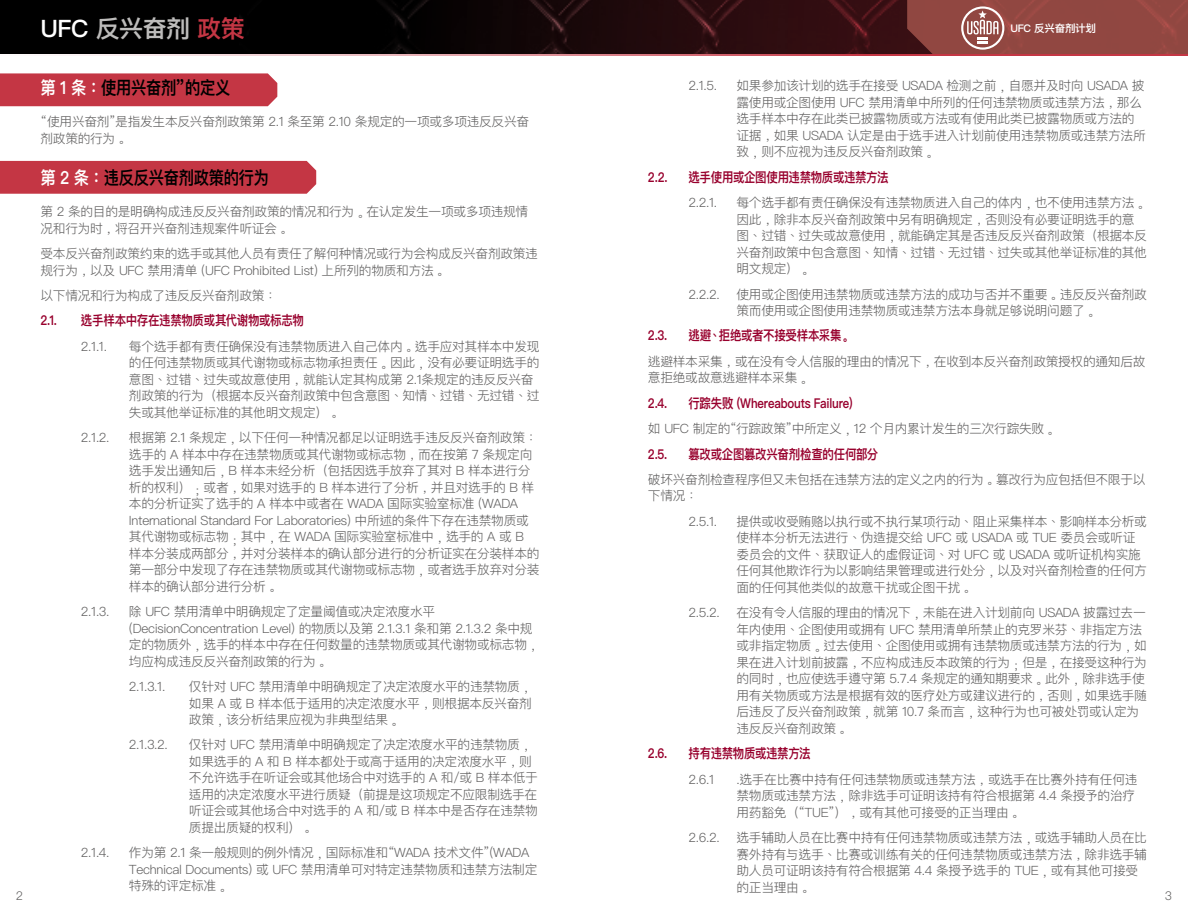
<style>
.page{position:relative;width:1188px;height:918px;background:#fff}
.page>*{position:absolute;margin:0;border:0;box-sizing:border-box;transform-origin:0 0}
.t1{font:600 24px "Ping Fang HK";letter-spacing:-.02em;color:#bdbcbb}
.t2{font:600 18px "Ping Fang HK";letter-spacing:-.02em;color:#000;scale:.85 1}
.t3{font:600 13.5px "Ping Fang HK";letter-spacing:-.03em;color:#98002d;scale:.85 1}
.t4{font:300 12.75px/16.5px "Ping Fang HK";letter-spacing:-.025em;color:#5f5e5e}
.t5{font:300 12px "Ping Fang HK";color:#5f5e5e}
.t6{font:600 10.5px "Ping Fang HK";letter-spacing:-.025em;color:#fff}
.s1{color:#fff}
.s2{color:#c43644}
</style>
<div class="page">
<svg style="left:0;top:0;width:907px;height:54px;background:#130507"></svg>
<svg style="left:907px;top:0;width:281px;height:54px;background:#944d47"></svg>
<div style="left:0;top:73px;width:277px;height:33px;background:#c43644"></div>
<div style="left:0;top:161px;width:316px;height:33px;background:#c43644"></div>
<h1 class="t1" style="left:40px;top:14px;width:206px"><span class="s1">UFC</span> 反兴奋剂<span class="s2">政策</span></h1>
<p class="t6" style="left:1010px;top:22px;width:87px">UFC 反兴奋剂计划</p>
<h2 class="t2" style="left:40px;top:77px;width:225px"><span class="s1">第 1 条：</span>使用兴奋剂”的定义</h2>
<p class="t4" style="left:40px;top:113px;width:490px">“ 使用兴奋剂”是指发生本反兴奋剂政策第 2.1 条至第 2.10 条规定的一项或多项违反反兴奋剂政策的行为。</p>
<h2 class="t2" style="left:40px;top:167px;width:271px"><span class="s1">第 2 条：</span>违反反兴奋剂政策的行为</h2>
<p class="t4" style="left:40px;top:203px;width:489px">第 2 条的目的是明确构成违反反兴奋剂政策的情况和行为。在认定发生一项或多项违规情况和行为时，将召开兴奋剂违规案件听证会。</p>
<p class="t4" style="left:40px;top:245px;width:499px">受本反兴奋剂政策约束的选手或其他人员有责任了解何种情况或行为会构成反兴奋剂政策违规行为，以及 UFC 禁用清单 (UFC Prohibited List) 上所列的物质和方法。</p>
<p class="t4" style="left:40px;top:287px;width:238px">以下情况和行为构成了违反反兴奋剂政策：</p>
<p class="t3" style="left:40px;top:312px;width:21px">2.1.</p>
<p class="t3" style="left:81px;top:312px;width:264px">选手样本中存在违禁物质或其代谢物或标志物</p>
<p class="t4" style="left:81px;top:338px;width:28px">2.1.1.</p>
<p class="t4" style="left:129px;top:338px;width:412px">每个选手都有责任确保没有违禁物质进入自己体内。选手应对其样本中发现的任何违禁物质或其代谢物或标志物承担责任。因此，没有必要证明选手的意图、过错、过失或故意使用，就能认定其构成第 2.1条规定的违反反兴奋剂政策的行为（根据本反兴奋剂政策中包含意图、知情、过错、无过错、过失或其他举证标准的其他明文规定）。</p>
<p class="t4" style="left:81px;top:429px;width:30px">2.1.2.</p>
<p class="t4" style="left:129px;top:429px;width:412px">根据第 2.1 条规定，以下任何一种情况都足以证明选手违反反兴奋剂政策：选手的 A 样本中存在违禁物质或其代谢物或标志物，而在按第 7 条规定向选手发出通知后，B 样本未经分析（包括因选手放弃了其对 B 样本进行分析的权利）；或者，如果对选手的 B 样本进行了分析，并且对选手的 B 样本的分析证实了选手的 A 样本中或者在 WADA 国际实验室标准 (WADA International Standard For Laboratories) 中所述的条件下存在违禁物质或其代谢物或标志物；其中，在 WADA 国际实验室标准中，选手的 A 或 B样本分装成两部分，并对分装样本的确认部分进行的分析证实在分装样本的第一部分中发现了存在违禁物质或其代谢物或标志物，或者选手放弃对分装样本的确认部分进行分析。</p>
<p class="t4" style="left:81px;top:603px;width:30px">2.1.3.</p>
<p class="t4" style="left:129px;top:603px;width:412px">除 UFC 禁用清单中明确规定了定量阈值或决定浓度水平(DecisionConcentration Level) 的物质以及第 2.1.3.1 条和第 2.1.3.2 条中规定的物质外，选手的样本中存在任何数量的违禁物质或其代谢物或标志物，均应构成违反反兴奋剂政策的行为。</p>
<p class="t4" style="left:129px;top:678px;width:38px">2.1.3.1.</p>
<p class="t4" style="left:189px;top:678px;width:345px;text-align:justify">仅针对 UFC 禁用清单中明确规定了决定浓度水平的违禁物质，如果 A 或 B 样本低于适用的决定浓度水平，则根据本反兴奋剂政策，该分析结果应视为非典型结果。</p>
<p class="t4" style="left:129px;top:736px;width:40px">2.1.3.2.</p>
<p class="t4" style="left:189px;top:736px;width:350px">仅针对 UFC 禁用清单中明确规定了决定浓度水平的违禁物质，如果选手的 A 和 B 样本都处于或高于适用的决定浓度水平，则不允许选手在听证会或其他场合中对选手的 A 和/或 B 样本低于适用的决定浓度水平进行质疑（前提是这项规定不应限制选手在听证会或其他场合中对选手的 A 和/或 B 样本中是否存在违禁物质提出质疑的权利）。</p>
<p class="t4" style="left:81px;top:844px;width:30px">2.1.4.</p>
<p class="t4" style="left:129px;top:844px;width:410px">作为第 2.1 条一般规则的例外情况，国际标准和“WADA 技术文件”(WADA<br>Technical Documents) 或 UFC 禁用清单可对特定违禁物质和违禁方法制定特殊的评定标准。</p>
<p class="t4" style="left:688px;top:77px;width:30px">2.1.5.</p>
<p class="t4" style="left:736px;top:77px;width:411px">如果参加该计划的选手在接受 USADA 检测之前，自愿并及时向 USADA 披露使用或企图使用 UFC 禁用清单中所列的任何违禁物质或违禁方法，那么选手样本中存在此类已披露物质或方法或有使用此类已披露物质或方法的证据，如果 USADA 认定是由于选手进入计划前使用违禁物质或违禁方法所致，则不应视为违反反兴奋剂政策。</p>
<p class="t3" style="left:648px;top:169px;width:25px">2.2.</p>
<p class="t3" style="left:688px;top:169px;width:237px">选手使用或企图使用违禁物质或违禁方法</p>
<p class="t4" style="left:688px;top:194px;width:30px">2.2.1.</p>
<p class="t4" style="left:736px;top:194px;width:412px">每个选手都有责任确保没有违禁物质进入自己的体内，也不使用违禁方法。因此，除非本反兴奋剂政策中另有明确规定，否则没有必要证明选手的意图、过错、过失或故意使用，就能确定其是否违反反兴奋剂政策（根据本反兴奋剂政策中包含意图、知情、过错、无过错、过失或其他举证标准的其他明文规定）。</p>
<p class="t4" style="left:688px;top:286px;width:33px">2.2.2.</p>
<p class="t4" style="left:736px;top:286px;width:412px">使用或企图使用违禁物质或违禁方法的成功与否并不重要。违反反兴奋剂政策而使用或企图使用违禁物质或违禁方法本身就足够说明问题了。</p>
<p class="t3" style="left:648px;top:327px;width:24px">2.3.</p>
<p class="t3" style="left:689px;top:327px;width:192px">逃避、拒绝或者不接受样本采集。</p>
<p class="t4" style="left:648px;top:353px;width:499px">逃避样本采集，或在没有令人信服的理由的情况下，在收到本反兴奋剂政策授权的通知后故意拒绝或故意逃避样本采集。</p>
<p class="t3" style="left:648px;top:395px;width:24px">2.4.</p>
<p class="t3" style="left:688px;top:395px;width:194px">行踪失败 (Whereabouts Failure)</p>
<p class="t4" style="left:648px;top:420px;width:410px">如 UFC 制定的“行踪政策”中所定义，12 个月内累计发生的三次行踪失败。</p>
<p class="t3" style="left:648px;top:445px;width:24px">2.5.</p>
<p class="t3" style="left:688px;top:445px;width:225px">篡改或企图篡改兴奋剂检查的任何部分</p>
<p class="t4" style="left:648px;top:471px;width:499px">破坏兴奋剂检查程序但又未包括在违禁方法的定义之内的行为。篡改行为应包括但不限于以下情况：</p>
<p class="t4" style="left:688px;top:513px;width:30px">2.5.1.</p>
<p class="t4" style="left:736px;top:513px;width:412px">提供或收受贿赂以执行或不执行某项行动、阻止采集样本、影响样本分析或使样本分析无法进行、伪造提交给 UFC 或 USADA 或 TUE 委员会或听证委员会的文件、获取证人的虚假证词、对 UFC 或 USADA 或听证机构实施任何其他欺诈行为以影响结果管理或进行处分，以及对兴奋剂检查的任何方面的任何其他类似的故意干扰或企图干扰。</p>
<p class="t4" style="left:688px;top:604px;width:33px">2.5.2.</p>
<p class="t4" style="left:736px;top:604px;width:412px">在没有令人信服的理由的情况下，未能在进入计划前向 USADA 披露过去一年内使用、企图使用或拥有 UFC 禁用清单所禁止的克罗米芬、非指定方法或非指定物质。过去使用、企图使用或拥有违禁物质或违禁方法的行为，如果在进入计划前披露，不应构成违反本政策的行为；但是，在接受这种行为的同时，也应使选手遵守第 5.7.4 条规定的通知期要求。此外，除非选手使用有关物质或方法是根据有效的医疗处方或建议进行的，否则，如果选手随后违反了反兴奋剂政策，就第 10.7 条而言，这种行为也可被处罚或认定为违反反兴奋剂政策。</p>
<p class="t3" style="left:648px;top:745px;width:24px">2.6.</p>
<p class="t3" style="left:688px;top:745px;width:145px">持有违禁物质或违禁方法</p>
<p class="t4" style="left:688px;top:771px;width:27px">2.6.1</p>
<p class="t4" style="left:736px;top:771px;width:403px">.选手在比赛中持有任何违禁物质或违禁方法，或选手在比赛外持有任何违禁物质或违禁方法，除非选手可证明该持有符合根据第 4.4 条授予的治疗用药豁免（“TUE”），或有其他可接受的正当理由。</p>
<p class="t4" style="left:688px;top:829px;width:33px">2.6.2.</p>
<p class="t4" style="left:736px;top:829px;width:412px">选手辅助人员在比赛中持有任何违禁物质或违禁方法，或选手辅助人员在比赛外持有与选手、比赛或训练有关的任何违禁物质或违禁方法，除非选手辅助人员可证明该持有符合根据第 4.4 条授予选手的 TUE，或有其他可接受的正当理由。</p>
<p class="t5" style="left:16px;top:888px;width:9px">2</p>
<p class="t5" style="left:1165px;top:888px;width:9px">3</p>
</div>
